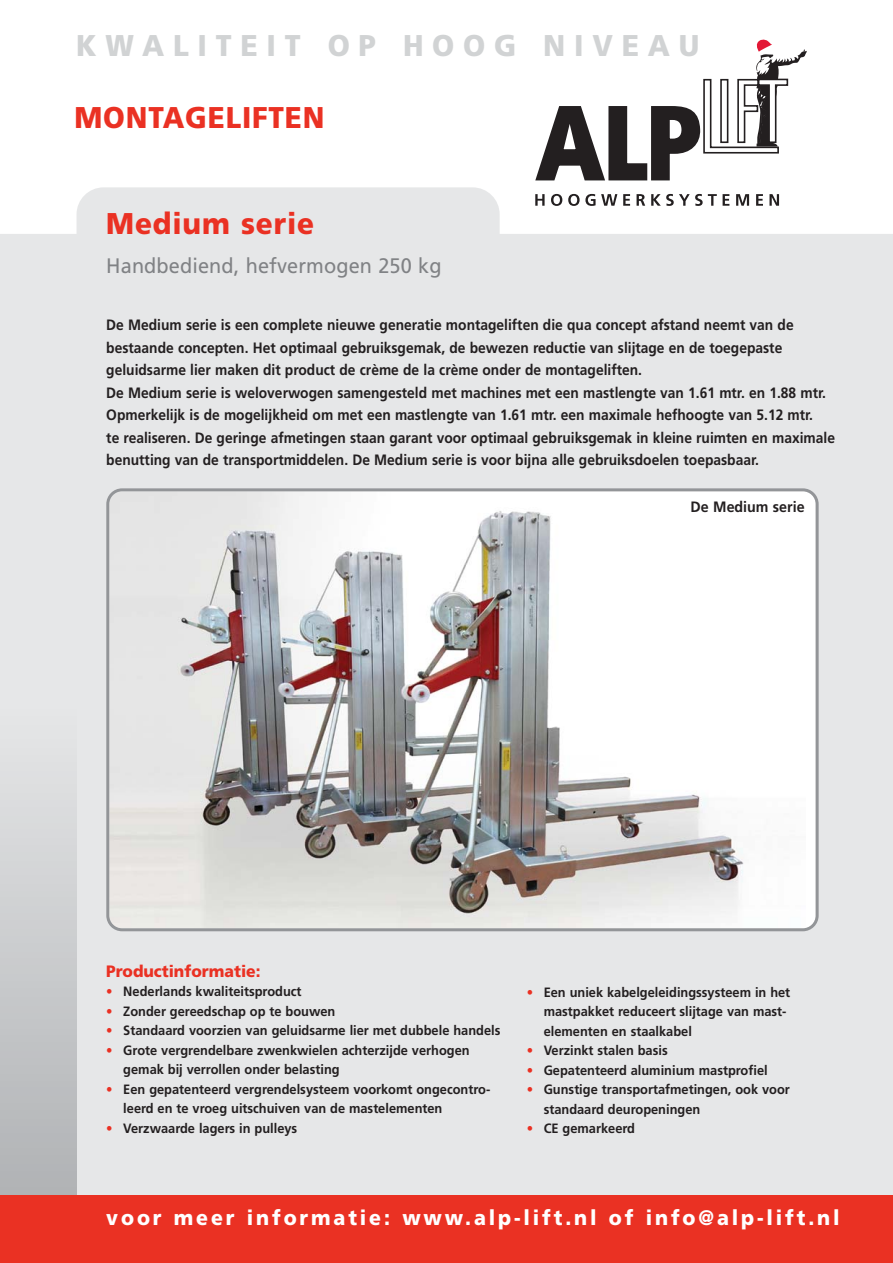
<style>
.page{position:relative;width:893px;height:1263px;background:#fff}
.page>*{position:absolute;margin:0;border:0;box-sizing:border-box;transform-origin:0 0}
.t1{font:900 30px "Frutiger";letter-spacing:.03em;color:#ea3123;scale:.93 1}
.t2{font:900 30px "Frutiger";letter-spacing:.305em;color:#d1d3d4;scale:.95 1}
.t3{font:900 21px "Frutiger";letter-spacing:.145em;color:#fff;scale:.93 1}
.t4{font:21px "Frutiger";letter-spacing:.005em;color:#808285;scale:.95 1}
.t5{font:900 16.5px "Frutiger";color:#ea3123;scale:.95 1}
.t6{font:700 15px/22.5px "Frutiger";color:#231f20;scale:.92 1}
.t7{font:700 15px "Frutiger";color:#231f20;scale:.95 1}
.t8{font:700 13.5px/19.5px "Frutiger";color:#231f20;scale:.95 1}
.s1{color:#ea3123}
</style>
<div class="page">
<div style="left:0;top:234px;width:893px;height:961px;background:#e6e7e8"></div>
<div style="left:77px;top:187px;width:423px;height:132px;background:#e6e7e8;border-radius:27px"></div>
<svg style="left:0;top:706px;width:77px;height:489px;background:#caccce"></svg>
<svg style="left:535px;top:40px;width:272px;height:141px"></svg>
<svg style="left:535px;top:194px;width:10px;height:12px"></svg>
<svg style="left:551px;top:194px;width:11px;height:12px"></svg>
<svg style="left:568px;top:194px;width:49px;height:12px"></svg>
<svg style="left:623px;top:194px;width:7px;height:12px"></svg>
<svg style="left:637px;top:194px;width:8px;height:12px"></svg>
<svg style="left:651px;top:194px;width:66px;height:12px"></svg>
<svg style="left:723px;top:194px;width:6px;height:12px"></svg>
<svg style="left:736px;top:194px;width:13px;height:12px"></svg>
<svg style="left:756px;top:194px;width:7px;height:12px"></svg>
<svg style="left:769px;top:194px;width:10px;height:12px"></svg>
<div style="left:0;top:1195px;width:893px;height:68px;background:#ea3123"></div>
<svg style="left:106px;top:488px;width:713px;height:443px"></svg>
<h1 class="t2" style="left:76px;top:33px;width:657px">KWALITEIT OP HOOG NIVEAU</h1>
<h1 class="t1" style="left:75px;top:105px;width:270px">MONTAGELIFTEN</h1>
<h1 class="t1" style="left:106px;top:212px;width:225px">Medium serie</h1>
<h2 class="t4" style="left:106px;top:257px;width:354px">Handbediend, hefvermogen 250 kg</h2>
<p class="t6" style="left:106px;top:315px;width:794px">De Medium serie is een complete nieuwe generatie montageliften die qua concept afstand neemt van de bestaande concepten. Het optimaal gebruiksgemak, de bewezen reductie van slijtage en de toegepaste geluidsarme lier maken dit product de crème de la crème onder de montageliften.<br>De Medium serie is weloverwogen samengesteld met machines met een mastlengte van 1.61 mtr. en 1.88 mtr.<br>Opmerkelijk is de mogelijkheid om met een mastlengte van 1.61 mtr. een maximale hefhoogte van 5.12 mtr.<br>te realiseren. De geringe afmetingen staan garant voor optimaal gebruiksgemak in kleine ruimten en maximale benutting van de transportmiddelen. De Medium serie is voor bijna alle gebruiksdoelen toepasbaar.</p>
<p class="t7" style="left:691px;top:501px;width:121px">De Medium serie</p>
<p class="t5" style="left:106px;top:964px;width:164px">Productinformatie:</p>
<p class="t8" style="left:106px;top:983px;width:207px"><span class="s1">•</span> Nederlands kwaliteitsproduct</p>
<p class="t8" style="left:106px;top:1002px;width:243px"><span class="s1">•</span> Zonder gereedschap op te bouwen</p>
<p class="t8" style="left:106px;top:1022px;width:416px"><span class="s1">•</span> Standaard voorzien van geluidsarme lier met dubbele handels</p>
<p class="t8" style="left:123px;top:1041px;width:366px;text-indent:-17px"><span class="s1">•</span> Grote vergrendelbare zwenkwielen achterzijde verhogen gemak bij verrollen onder belasting</p>
<p class="t8" style="left:123px;top:1080px;width:388px;text-indent:-17px"><span class="s1">•</span> Een gepatenteerd vergrendelsysteem voorkomt ongecontro&shy;leerd en te vroeg uitschuiven van de mastelementen</p>
<p class="t8" style="left:106px;top:1119px;width:203px"><span class="s1">•</span> Verzwaarde lagers in pulleys</p>
<p class="t8" style="left:544px;top:983px;width:261px;text-indent:-17px"><span class="s1">•</span> Een uniek kabelgeleidingssysteem in het mastpakket reduceert slijtage van mast&shy;elementen en staalkabel</p>
<p class="t8" style="left:527px;top:1042px;width:150px"><span class="s1">•</span> Verzinkt stalen basis</p>
<p class="t8" style="left:527px;top:1061px;width:255px"><span class="s1">•</span> Gepatenteerd aluminium mastprofiel</p>
<p class="t8" style="left:544px;top:1081px;width:261px;text-indent:-17px"><span class="s1">•</span> Gunstige transportafmetingen, ook voor standaard deuropeningen</p>
<p class="t8" style="left:527px;top:1120px;width:116px"><span class="s1">•</span> CE gemarkeerd</p>
<h2 class="t3" style="left:106px;top:1209px;width:790px">voor meer informatie: www.alp-lift.nl of info@alp-lift.nl</h2>
</div>
